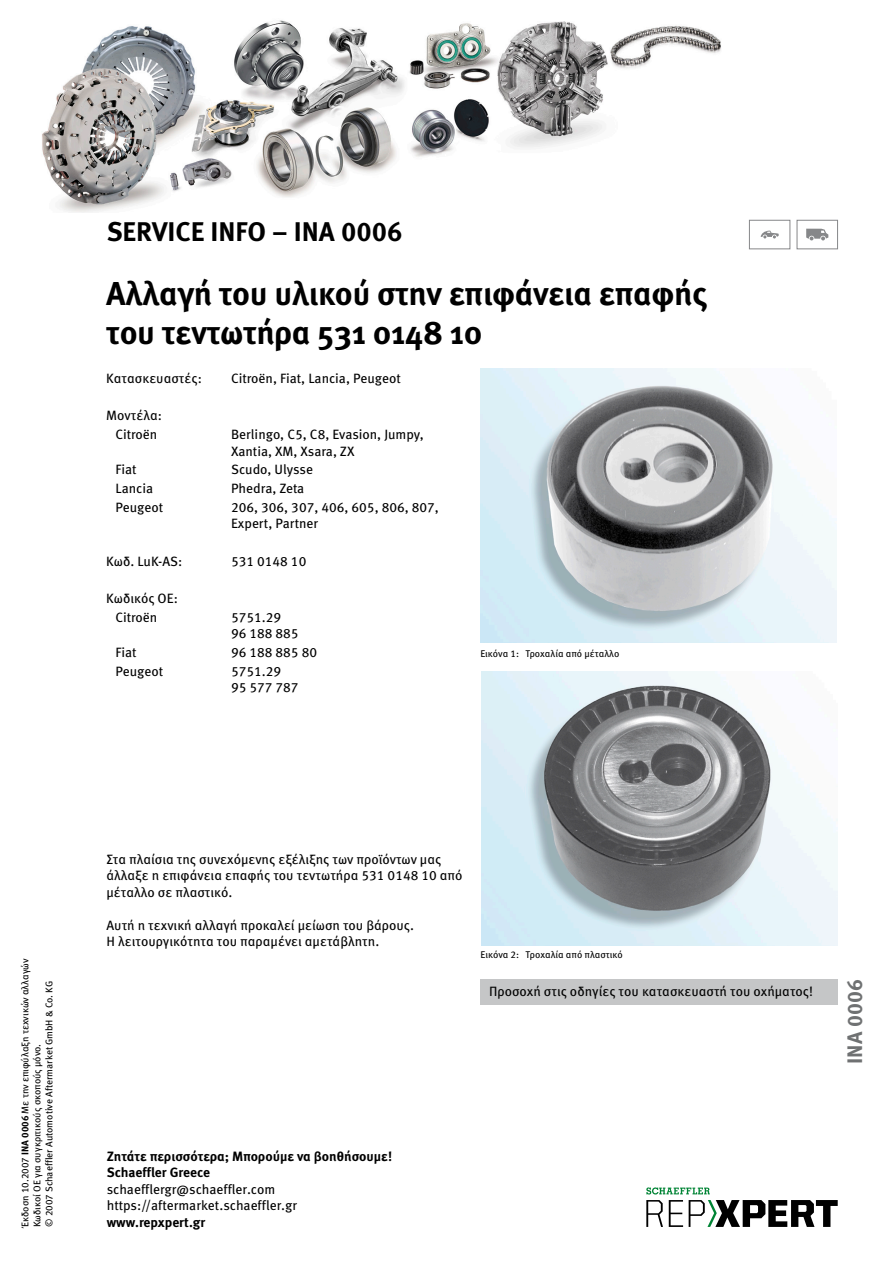
<style>
.page{position:relative;width:893px;height:1263px;background:#fff}
.page>*{position:absolute;margin:0;border:0;box-sizing:border-box;transform-origin:0 0}
.t1{font:700 33px/39.6px "Meta Pro";letter-spacing:-.01em;color:#000}
.t2{font:700 27px "Meta Pro";color:#000}
.t3{font:700 21px "Meta Pro";color:#6f7172}
.t4{font:13.5px/16.5px "Meta Pro";color:#000}
.t5{font:700 13.5px/16.5px "Meta Pro";color:#000}
.t6{font:9.75px/12px "Meta Pro";color:#000}
.s1{font-weight:700}
</style>
<div class="page">
<div style="left:480px;top:980px;width:358px;height:25px;background:#c5c6c7"></div>
<div style="left:749px;top:220px;width:41px;height:29px;border:1px solid #868789"></div>
<svg style="left:761px;top:231px;width:18px;height:7px"></svg>
<div style="left:797px;top:220px;width:41px;height:29px;border:1px solid #868789"></div>
<svg style="left:806px;top:229px;width:22px;height:11px"></svg>
<img style="left:42px;top:20px;width:679px;height:193px">
<svg style="left:646px;top:1200px;width:17px;height:27px"></svg>
<svg style="left:669px;top:1200px;width:14px;height:27px"></svg>
<svg style="left:689px;top:1200px;width:149px;height:27px"></svg>
<svg style="left:646px;top:1187px;width:64px;height:7px"></svg>
<img style="left:480px;top:369px;width:357px;height:274px">
<img style="left:481px;top:671px;width:356px;height:274px">
<h2 class="t2" style="left:107px;top:210px;width:297px">SERVICE INFO – INA 0006</h2>
<h1 class="t1" style="left:106px;top:271px;width:603px">Αλλαγή του υλικού στην επιφάνεια επαφής του τεντωτήρα 531 0148 10</h1>
<p class="t4" style="left:106px;top:369px;width:97px">Κατασκευαστές:</p>
<p class="t4" style="left:231px;top:369px;width:171px">Citroën, Fiat, Lancia, Peugeot</p>
<p class="t4" style="left:106px;top:405px;width:57px;line-height:18.8px;text-align:center">Μοντέλα:<br>Citroën</p>
<p class="t4" style="left:231px;top:425px;width:194px">Berlingo, C5, C8, Evasion, Jumpy,<br>Xantia, XM, Xsara, ZX</p>
<p class="t4" style="left:115px;top:460px;width:23px">Fiat</p>
<p class="t4" style="left:231px;top:460px;width:84px">Scudo, Ulysse</p>
<p class="t4" style="left:115px;top:479px;width:39px">Lancia</p>
<p class="t4" style="left:231px;top:479px;width:75px">Phedra, Zeta</p>
<p class="t4" style="left:115px;top:498px;width:49px">Peugeot</p>
<p class="t4" style="left:231px;top:498px;width:209px">206, 306, 307, 406, 605, 806, 807,<br>Expert, Partner</p>
<p class="t4" style="left:106px;top:552px;width:78px">Κωδ. LuK-AS:</p>
<p class="t4" style="left:231px;top:552px;width:77px">531 0148 10</p>
<p class="t4" style="left:115px;top:588px;width:64px;line-height:18.8px;text-indent:-9px">Κωδικός ΟΕ:<br>Citroën</p>
<p class="t4" style="left:231px;top:608px;width:69px">5751.29<br>96 188 885</p>
<p class="t4" style="left:115px;top:643px;width:23px">Fiat</p>
<p class="t4" style="left:231px;top:643px;width:88px">96 188 885 80</p>
<p class="t4" style="left:115px;top:662px;width:49px">Peugeot</p>
<p class="t4" style="left:231px;top:662px;width:69px">5751.29<br>95 577 787</p>
<p class="t6" style="left:480px;top:647px;width:141px">Εικόνα 1: Τροχαλία από μέταλλο</p>
<p class="t6" style="left:19px;top:1227px;width:270px;rotate:-90deg">Έκδοση 10.2007 <span class="s1">INA 0006</span> Με την επιφύλαξη τεχνικών αλλαγών<br>Κωδικοί ΟΕ για συγκριτικούς σκοπούς μόνο.<br>© 2007 Schaeffler Automotive Aftermarket GmbH &amp; Co. KG</p>
<p class="t4" style="left:106px;top:850px;width:358px">Στα πλαίσια της συνεχόμενης εξέλιξης των προϊόντων μας άλλαξε η επιφάνεια επαφής του τεντωτήρα 531 0148 10 από μέταλλο σε πλαστικό.</p>
<p class="t4" style="left:106px;top:916px;width:309px">Αυτή η τεχνική αλλαγή προκαλεί μείωση του βάρους.<br>Η λειτουργικότητα του παραμένει αμετάβλητη.</p>
<p class="t6" style="left:480px;top:948px;width:144px">Εικόνα 2: Τροχαλία από πλαστικό</p>
<p class="t4" style="left:489px;top:982px;width:326px">Προσοχή στις οδηγίες του κατασκευαστή του οχήματος!</p>
<h3 class="t3" style="left:838px;top:1064px;width:86px;rotate:-90deg">INA 0006</h3>
<p class="t5" style="left:107px;top:1147px;width:287px">Ζητάτε περισσότερα; Μπορούμε να βοηθήσουμε!<br>Schaeffler Greece</p>
<p class="t4" style="left:107px;top:1180px;width:192px">schaefflergr@schaeffler.com https://aftermarket.schaeffler.gr</p>
<p class="t5" style="left:107px;top:1213px;width:100px">www.repxpert.gr</p>
</div>
